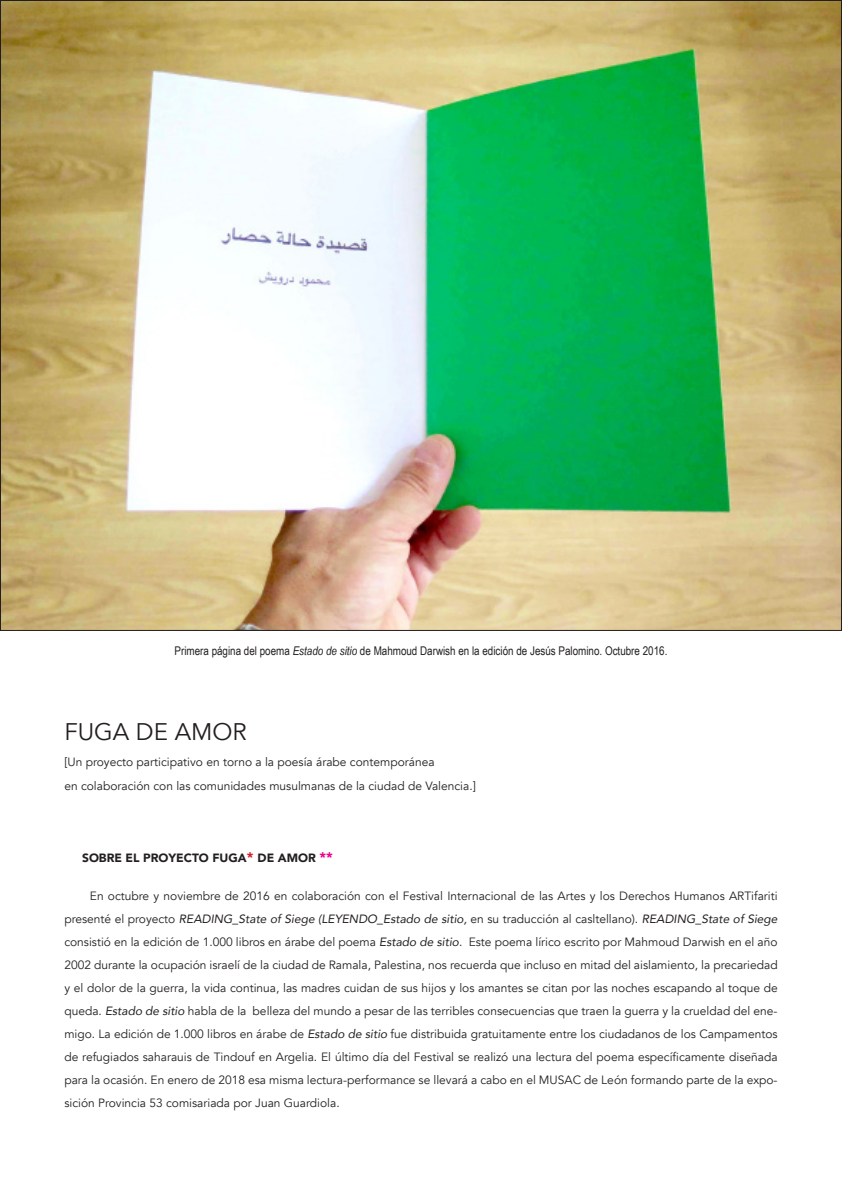
<style>
.page{position:relative;width:842px;height:1191px;background:#fff}
.page>*{position:absolute;margin:0;border:0;box-sizing:border-box;transform-origin:0 0}
.t1{font:24px "Avenir";color:#231f20}
.t2{font:12px/23px "Avenir";color:#231f20}
.t3{font:12px "Arial Narrow";color:#231f20}
.t4{font:900 12px "Avenir";color:#231f20}
.s1{font-style:italic}
.s2{font-size:14px;color:#d1232a}
.s3{font-size:14px;color:#ed028c}
</style>
<div class="page">
<img style="left:2px;top:2px;width:838px;height:627px">
<p class="t3" style="left:175px;top:644px;width:494px">Primera página del poema <span class="s1">Estado de sitio</span> de Mahmoud Darwish en la edición de Jesús Palomino. Octubre 2016.</p>
<h1 class="t1" style="left:64px;top:716px;width:184px">FUGA DE AMOR</h1>
<p class="t2" style="left:64px;top:750px;width:413px;line-height:24px">[Un proyecto participativo en torno a la poesía árabe contemporánea<br>en colaboración con las comunidades musulmanas de la ciudad de Valencia.]</p>
<p class="t4" style="left:82px;top:850px;width:252px">SOBRE EL PROYECTO FUGA<span class="s2">*</span> DE AMOR <span class="s3">**</span></p>
<p class="t2" style="left:64px;top:884px;width:715px;text-align:justify;text-indent:26px">En octubre y noviembre de 2016 en colaboración con el Festival Internacional de las Artes y los Derechos Humanos ARTifariti presenté el proyecto <span class="s1">READING_State of Siege (LEYENDO_Estado de sitio,</span> en su traducción al casltellano). <span class="s1">READING_State of Siege </span>consistió en la edición de 1.000 libros en árabe del poema <span class="s1">Estado de sitio</span>. Este poema lírico escrito por Mahmoud Darwish en el año 2002 durante la ocupación israelí de la ciudad de Ramala, Palestina, nos recuerda que incluso en mitad del aislamiento, la precariedad y el dolor de la guerra, la vida continua, las madres cuidan de sus hijos y los amantes se citan por las noches escapando al toque de queda. <span class="s1">Estado de sitio</span> habla de la belleza del mundo a pesar de las terribles consecuencias que traen la guerra y la crueldad del ene&shy;migo. La edición de 1.000 libros en árabe de <span class="s1">Estado de sitio</span> fue distribuida gratuitamente entre los ciudadanos de los Campamentos de refugiados saharauis de Tindouf en Argelia. El último día del Festival se realizó una lectura del poema específicamente diseñada para la ocasión. En enero de 2018 esa misma lectura-performance se llevará a cabo en el MUSAC de León formando parte de la expo&shy;sición Provincia 53 comisariada por Juan Guardiola.</p>
</div>
